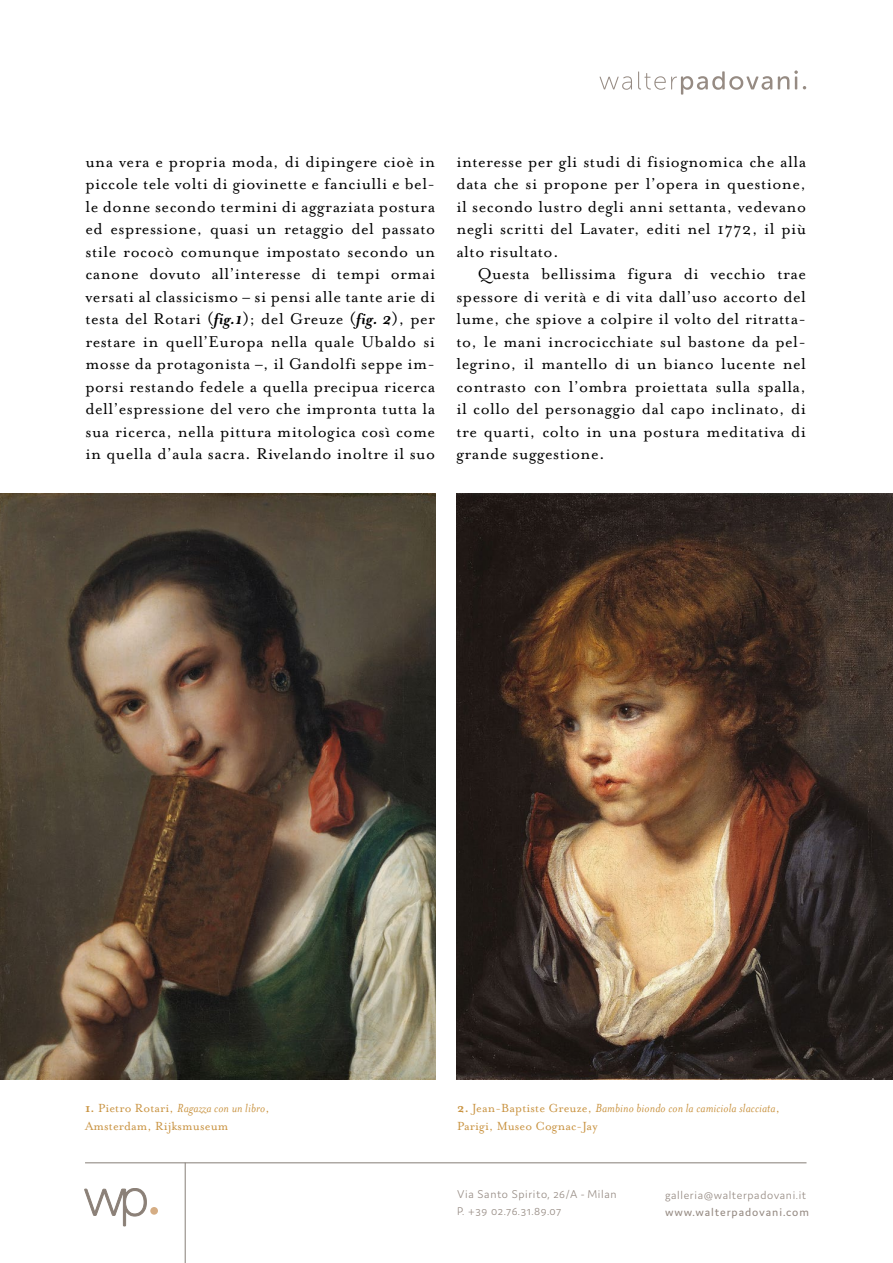
<style>
.page{position:relative;width:893px;height:1263px;background:#fff}
.page>*{position:absolute;margin:0;border:0;box-sizing:border-box;transform-origin:0 0}
.t1{font:18px/22.5px "Mrs Eaves OT";letter-spacing:.025em;color:#000;text-align:justify}
.t2{font:italic 13.5px "Mrs Eaves OT";letter-spacing:.01em;color:#c99341}
.t3{font:13.5px "Mrs Eaves OT";letter-spacing:.01em;color:#c99341}
.t4{font:300 12px/16.5px "Domus";letter-spacing:.05em;color:#968b83}
.t5{font:12px "Domus";letter-spacing:.075em;color:#968b83}
.s1{font-weight:700;font-style:italic}
.s2{font-weight:700;font-style:normal}
.s3{font-style:normal}
</style>
<div class="page">
<svg style="left:599px;top:70px;width:207px;height:25px"></svg>
<hr style="left:85px;top:1162px;width:721px;height:1px;background:#867e77">
<svg style="left:84px;top:1188px;width:63px;height:38px"></svg>
<div style="left:150px;top:1207px;width:8px;height:8px;background:#d5ad84;border-radius:50%"></div>
<hr style="left:185px;top:1163px;width:1px;height:100px;background:#867e77">
<img style="left:0;top:494px;width:436px;height:585px">
<img style="left:456px;top:494px;width:437px;height:585px">
<p class="t1" style="left:85px;top:150px;width:351px">una vera e propria moda, di dipingere cioè in piccole tele volti di giovinette e fanciulli e bel&shy;le donne secondo termini di aggraziata postura ed espressione, quasi un retaggio del passato stile rococò comunque impostato secondo un canone dovuto all’interesse di tempi ormai versati al classicismo – si pensi alle tante arie di testa del Rotari (<span class="s1">fig.1</span>); del Greuze (<span class="s1">fig. 2</span>), per restare in quell’Europa nella quale Ubaldo si mosse da protagonista –, il Gandolfi seppe im&shy;porsi restando fedele a quella precipua ricerca dell’espressione del vero che impronta tutta la sua ricerca, nella pittura mitologica così come in quella d’aula sacra. Rivelando inoltre il suo</p>
<p class="t1" style="left:456px;top:150px;width:351px">interesse per gli studi di fisiognomica che alla data che si propone per l’opera in questione, il secondo lustro degli anni settanta, vedevano negli scritti del Lavater, editi nel 1772, il più alto risultato.</p>
<p class="t1" style="left:456px;top:263px;width:351px;text-indent:21px">Questa bellissima figura di vecchio trae spessore di verità e di vita dall’uso accorto del lume, che spiove a colpire il volto del ritratta&shy;to, le mani incrocicchiate sul bastone da pel&shy;legrino, il mantello di un bianco lucente nel contrasto con l’ombra proiettata sulla spalla, il collo del personaggio dal capo inclinato, di tre quarti, colto in una postura meditativa di grande suggestione.</p>
<p class="t2" style="left:85px;top:1101px;width:186px"><span class="s2">1.</span> <span class="s3">Pietro Rotari,</span> Ragazza con un libro<span class="s3">,</span></p>
<p class="t3" style="left:85px;top:1119px;width:145px">Amsterdam, Rijksmuseum</p>
<p class="t2" style="left:457px;top:1101px;width:324px"><span class="s2">2.</span> <span class="s3">Jean-Baptiste Greuze,</span> Bambino biondo con la camiciola slacciata<span class="s3">,</span></p>
<p class="t3" style="left:457px;top:1119px;width:142px">Parigi, Museo Cognac-Jay</p>
<p class="t4" style="left:457px;top:1186px;width:161px">Via Santo Spirito, 26/A - Milan<br>P. +39 02.76.31.89.07</p>
<p class="t4" style="left:665px;top:1187px;width:143px">galleria@walterpadovani.it</p>
<p class="t5" style="left:665px;top:1205px;width:145px">www.walterpadovani.com</p>
</div>
